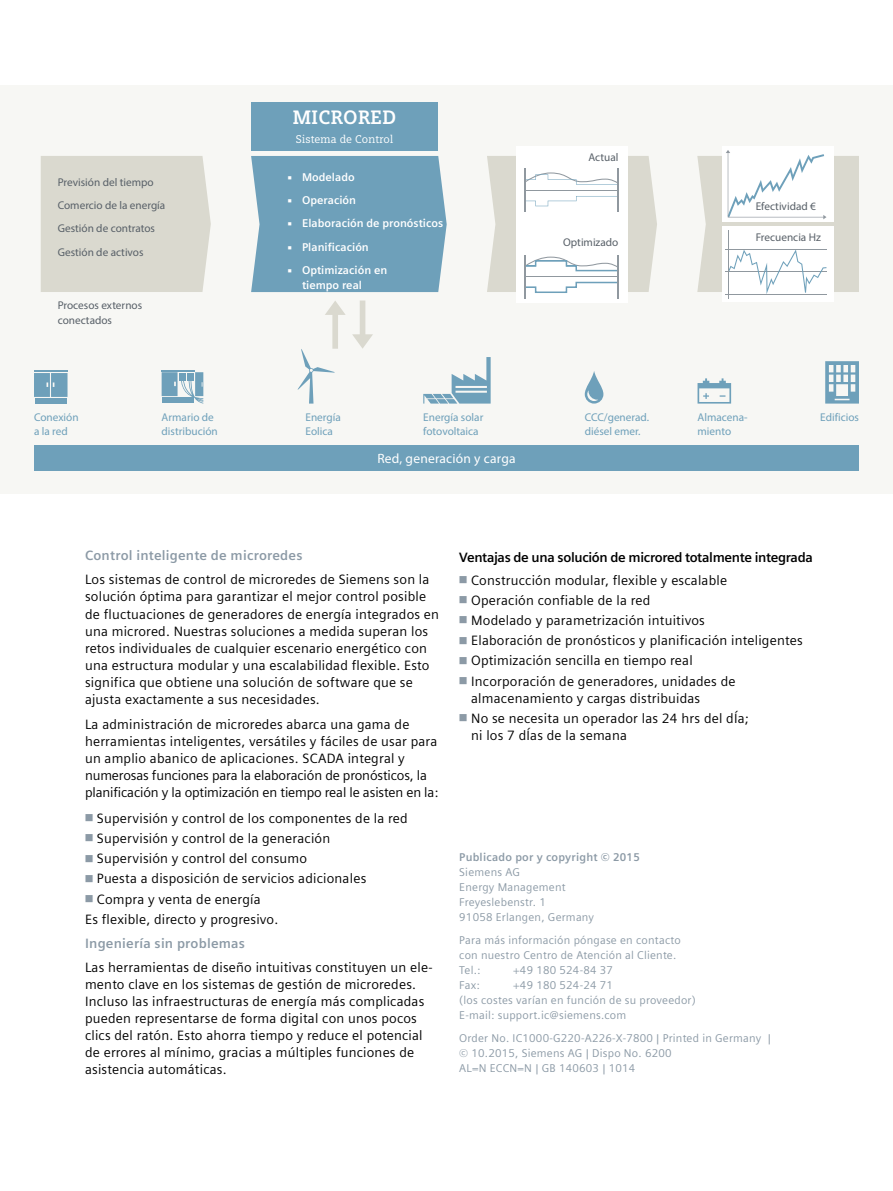
<style>
.page{position:relative;width:893px;height:1191px;background:#fff}
.page>*{position:absolute;margin:0;border:0;box-sizing:border-box;transform-origin:0 0}
.t1{font:700 19.5px "Siemens Slab";letter-spacing:.02em;color:#fff}
.t2{font:13.5px/17px "Siemens Sans Global";letter-spacing:.015em;color:#000}
.t3{font:700 13.5px/23px "Siemens Sans Global";letter-spacing:-.025em;color:#000}
.t4{font:700 13.5px "Siemens Sans Global";letter-spacing:.015em;color:#8c9aa6}
.t5{font:13.5px "Myriad Pro";letter-spacing:.015em;color:#fff}
.t6{font:11.25px/14.9px "Siemens Sans Global";letter-spacing:.02em;color:#8c9aa6}
.t7{font:11.25px/23.4px "Myriad Pro";color:#586068}
.t8{font:11.25px/14.9px "Myriad Pro";color:#6ea0ba}
.t9{font:700 11.25px/14.9px "Siemens Sans Global";color:#fff}
.t10{font:700 11.25px "Siemens Sans Global";letter-spacing:.02em;color:#8c9aa6}
.t11{font:11.25px "Siemens Slab";letter-spacing:.01em;color:#fff}
.s1{font-weight:400}
.s2{color:#8c9aa6}
.s3{font-weight:400;color:#8c9aa6}
</style>
<div class="page">
<div style="left:0;top:85px;width:893px;height:408px;background:#f7f7f4"></div>
<div style="left:41px;top:156px;width:170px;height:136px;background:#dad9cf"></div>
<div style="left:251px;top:156px;width:196px;height:136px;background:#6ea0ba"></div>
<div style="left:251px;top:102px;width:187px;height:49px;background:#6ea0ba"></div>
<div style="left:516px;top:146px;width:112px;height:156px;background:#fff"></div>
<svg style="left:487px;top:156px;width:170px;height:137px"></svg>
<hr style="left:525px;top:255px;width:1px;height:43px;background:#90989f">
<hr style="left:617px;top:255px;width:1px;height:43px;background:#90989f">
<div style="left:722px;top:227px;width:112px;height:75px;background:#fff"></div>
<hr style="left:725px;top:294px;width:101px;height:1px;background:#90989f">
<hr style="left:728px;top:230px;width:1px;height:69px;background:#90989f">
<div style="left:722px;top:146px;width:112px;height:75px;background:#fff"></div>
<svg style="left:697px;top:150px;width:162px;height:144px"></svg>
<div style="left:34px;top:446px;width:825px;height:25px;background:#6ea0ba"></div>
<svg style="left:352px;top:300px;width:21px;height:49px"></svg>
<svg style="left:585px;top:371px;width:18px;height:32px"></svg>
<svg style="left:697px;top:378px;width:34px;height:25px"></svg>
<svg style="left:297px;top:301px;width:49px;height:102px"></svg>
<hr style="left:34px;top:371px;width:34px;height:1px;background:#6ea0ba">
<div style="left:35px;top:398px;width:31px;height:5px;background:#6ea0ba"></div>
<svg style="left:34px;top:373px;width:34px;height:24px"></svg>
<svg style="left:423px;top:357px;width:68px;height:46px"></svg>
<hr style="left:162px;top:370px;width:33px;height:1px;background:#6ea0ba">
<svg style="left:162px;top:372px;width:41px;height:31px"></svg>
<svg style="left:825px;top:361px;width:34px;height:42px"></svg>
<p class="t7" style="left:58px;top:170px;width:109px">Previsión del tiempo<br>Comercio de la energía<br>Gestión de contratos<br>Gestión de activos</p>
<p class="t7" style="left:58px;top:298px;width:86px;line-height:14.9px">Procesos externos conectados</p>
<h1 class="t1" style="left:293px;top:106px;width:105px">MICRORED</h1>
<p class="t11" style="left:296px;top:132px;width:99px">Sistema de Control</p>
<p class="t9" style="left:285px;top:169px;width:71px"><span class="s1">▪</span> Modelado</p>
<p class="t9" style="left:285px;top:193px;width:73px"><span class="s1">▪</span> Operación</p>
<p class="t9" style="left:285px;top:216px;width:160px"><span class="s1">▪</span> Elaboración de pronósticos</p>
<p class="t9" style="left:285px;top:239px;width:85px"><span class="s1">▪</span> Planificación</p>
<p class="t9" style="left:302px;top:263px;width:87px;text-indent:-17px"><span class="s1">▪</span> Optimización en tiempo real</p>
<p class="t7" style="left:588px;top:145px;width:31px">Actual</p>
<p class="t7" style="left:563px;top:230px;width:57px">Optimizado</p>
<p class="t7" style="left:756px;top:194px;width:62px">Efectividad €</p>
<p class="t7" style="left:756px;top:226px;width:67px">Frecuencia Hz</p>
<p class="t8" style="left:34px;top:409px;width:46px">Conexión a la red</p>
<p class="t8" style="left:162px;top:409px;width:58px">Armario de distribución</p>
<p class="t8" style="left:306px;top:409px;width:37px">Energía<br>Eolica</p>
<p class="t8" style="left:423px;top:409px;width:62px">Energía solar fotovoltaica</p>
<p class="t8" style="left:585px;top:409px;width:66px">CCC/generad. diésel emer.</p>
<p class="t8" style="left:697px;top:409px;width:52px">Almacena&shy;miento</p>
<p class="t8" style="left:820px;top:409px;width:40px">Edificios</p>
<p class="t5" style="left:377px;top:450px;width:140px">Red, generación y carga</p>
<p class="t4" style="left:85px;top:547px;width:219px">Control inteligente de microredes</p>
<p class="t2" style="left:85px;top:572px;width:356px">Los sistemas de control de microredes de Siemens son la solución óptima para garantizar el mejor control posible de fluctuaciones de generadores de energía integrados en una microred. Nuestras soluciones a medida superan los retos individuales de cualquier escenario energético con una estructura modular y una escalabilidad flexible. Esto significa que obtiene una solución de software que se ajusta exactamente a sus necesidades.</p>
<p class="t2" style="left:85px;top:716px;width:355px">La administración de microredes abarca una gama de herramientas inteligentes, versátiles y fáciles de usar para un amplio abanico de aplicaciones. SCADA integral y numerosas funciones para la elaboración de pronósticos, la planificación y la optimización en tiempo real le asisten en la:</p>
<p class="t2" style="left:85px;top:808px;width:324px;line-height:20.2px"><span class="s2">◾</span> Supervisión y control de los componentes de la red <span class="s2">◾</span> Supervisión y control de la generación<br><span class="s2">◾</span> Supervisión y control del consumo<br><span class="s2">◾</span> Puesta a disposición de servicios adicionales<br><span class="s2">◾</span> Compra y venta de energía<br>Es flexible, directo y progresivo.</p>
<p class="t4" style="left:85px;top:935px;width:162px">Ingeniería sin problemas</p>
<p class="t2" style="left:85px;top:959px;width:349px">Las herramientas de diseño intuitivas constituyen un ele&shy;mento clave en los sistemas de gestión de microredes.<br>Incluso las infraestructuras de energía más complicadas pueden representarse de forma digital con unos pocos clics del ratón. Esto ahorra tiempo y reduce el potencial de errores al mínimo, gracias a múltiples funciones de asistencia automáticas.</p>
<p class="t3" style="left:459px;top:545px;width:355px">Ventajas de una solución de microred totalmente integrada <span class="s3">◾</span> <span class="s1">Construcción modular, flexible y escalable</span></p>
<p class="t2" style="left:459px;top:590px;width:345px;line-height:20.2px"><span class="s2">◾</span> Operación confiable de la red<br><span class="s2">◾</span> Modelado y parametrización intuitivos<br><span class="s2">◾</span> Elaboración de pronósticos y planificación inteligentes <span class="s2">◾</span> Optimización sencilla en tiempo real<br><span class="s2">◾</span> Incorporación de generadores, unidades de</p>
<p class="t2" style="left:459px;top:688px;width:291px;line-height:20.2px;text-indent:12px">almacenamiento y cargas distribuidas<br><span class="s2">◾</span> No se necesita un operador las 24 hrs del dÍa;</p>
<p class="t2" style="left:471px;top:727px;width:157px">ni los 7 dÍas de la semana</p>
<p class="t10" style="left:459px;top:851px;width:182px">Publicado por y copyright © 2015</p>
<p class="t6" style="left:459px;top:865px;width:136px">Siemens AG<br>Energy Management<br>Freyeslebenstr. 1<br>91058 Erlangen, Germany</p>
<p class="t6" style="left:459px;top:933px;width:223px">Para más información póngase en contacto con nuestro Centro de Atención al Cliente.<br>Tel.:</p>
<p class="t6" style="left:513px;top:963px;width:101px">+49 180 524-84 37</p>
<p class="t6" style="left:459px;top:978px;width:238px;text-indent:54px">+49 180 524-24 71<br>(los costes varían en función de su proveedor)<br>E-mail: support.ic@siemens.com</p>
<p class="t6" style="left:459px;top:1031px;width:313px">Order No. IC1000-G220-A226-X-7800 | Printed in Germany | © 10.2015, Siemens AG | Dispo No. 6200<br>AL=N ECCN=N | GB 140603 | 1014</p>
<p class="t6" style="left:459px;top:978px;width:22px">Fax:</p>
</div>
